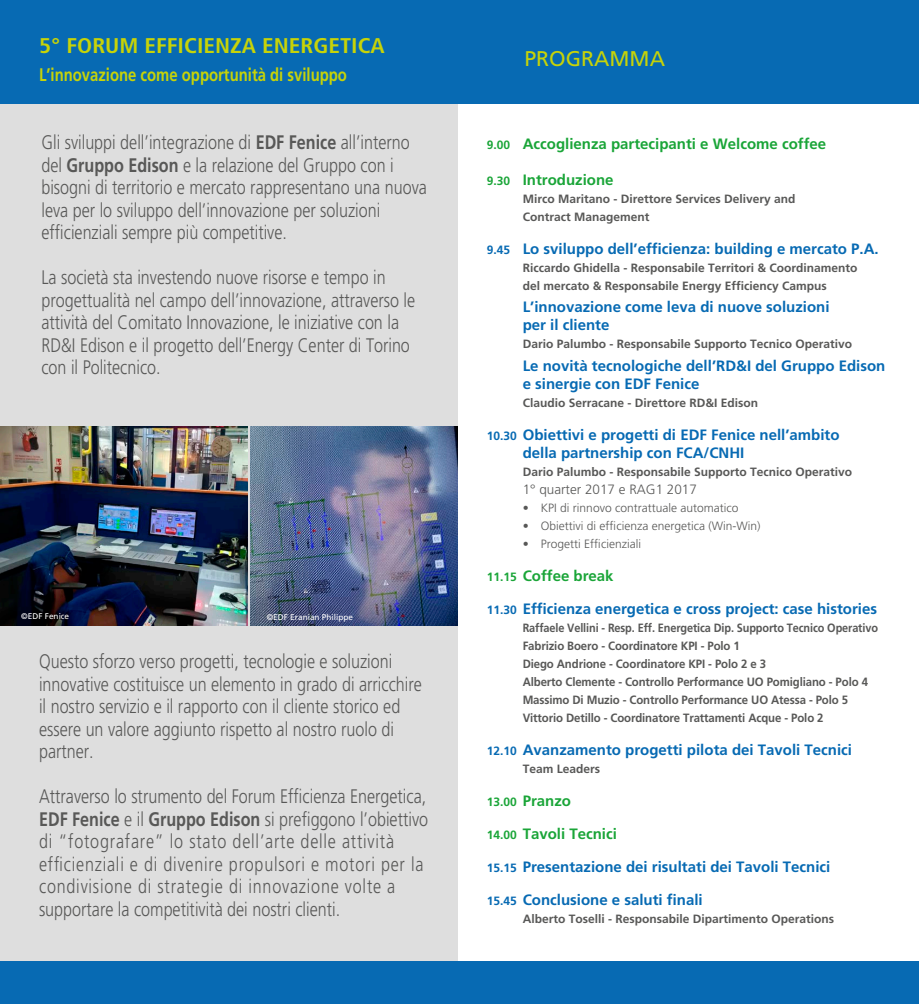
<style>
.page{position:relative;width:919px;height:1004px;background:#fff}
.page>*{position:absolute;margin:0;border:0;box-sizing:border-box;transform-origin:0 0}
.t1{font:700 condensed 21.3px "Frutiger LT Std";color:#c7d308;scale:1.09 1}
.t2{font:21.3px "Frutiger LT Std";color:#c7d308}
.t3{font:300 19.65px/22.5px "Frutiger LT Std";color:#585857;scale:.82 1}
.t4{font:300 19.65px/22.5px "Frutiger LT Std";letter-spacing:.05em;color:#585857;scale:.82 1}
.t5{font:700 18.15px "Frutiger LT Std";color:#c7d308;scale:.82 1}
.t6{font:700 15px/18px "Frutiger LT Std";color:#076ab3}
.t7{font:700 15px "Frutiger LT Std";color:#1aa538}
.t8{font:300 13.5px "Frutiger LT Std";color:#585857}
.t9{font:700 12px/18px "Frutiger LT Std";color:#585857}
.t10{font:700 12px/18px "Frutiger LT Std";color:#585857;scale:.91 1}
.t11{font:300 12px "Frutiger LT Std";color:#585857}
.t12{font:8.25px "Frutiger LT Std";color:#fff}
.s1{font-weight:700}
.s2{font-size:12px}
</style>
<div class="page">
<div style="left:0;top:91px;width:457px;height:870px;background:#dedede"></div>
<div style="left:0;top:0;width:918px;height:104px;background:#076ab3"></div>
<div style="left:0;top:961px;width:918px;height:42px;background:#076ab3"></div>
<img style="left:0;top:427px;width:247px;height:198px">
<img style="left:250px;top:427px;width:207px;height:198px">
<p class="t1" style="left:39px;top:33px;width:319px">5° FORUM EFFICIENZA ENERGETICA</p>
<p class="t5" style="left:39px;top:64px;width:377px">L’innovazione come opportunità di sviluppo</p>
<p class="t3" style="left:41px;top:131px;width:471px">Gli sviluppi dell’integrazione di <span class="s1">EDF Fenice</span> all’interno del <span class="s1">Gruppo Edison</span> e la relazione del Gruppo con i bisogni di territorio e mercato rappresentano una nuova leva per lo sviluppo dell’innovazione per soluzioni efficienziali sempre più competitive.</p>
<p class="t3" style="left:41px;top:266px;width:457px">La società sta investendo nuove risorse e tempo in progettualità nel campo dell’innovazione, attraverso le attività del Comitato Innovazione, le iniziative con la RD&amp;I Edison e il progetto dell’Energy Center di Torino con il Politecnico.</p>
<p class="t12" style="left:21px;top:611px;width:49px">©EDF Fenice</p>
<p class="t12" style="left:267px;top:612px;width:88px">©EDF Eranian Philippe</p>
<p class="t3" style="left:39px;top:650px;width:468px">Questo sforzo verso progetti, tecnologie e soluzioni innovative costituisce un elemento in grado di arricchire il nostro servizio e il rapporto con il cliente storico ed essere un valore aggiunto rispetto al nostro ruolo di partner.</p>
<p class="t4" style="left:39px;top:785px;width:476px">Attraverso lo strumento del Forum Efficienza Energetica, <span class="s1">EDF Fenice</span> e il <span class="s1">Gruppo Edison</span> si prefiggono l’obiettivo di “fotografare” lo stato dell’arte delle attività efficienziali e di divenire propulsori e motori per la condivisione di strategie di innovazione volte a supportare la competitività dei nostri clienti.</p>
<p class="t2" style="left:524px;top:46px;width:142px">PROGRAMMA</p>
<p class="t7" style="left:487px;top:135px;width:341px"><span class="s2">9.00</span> Accoglienza partecipanti e Welcome coffee</p>
<p class="t7" style="left:487px;top:171px;width:128px"><span class="s2">9.30</span> Introduzione</p>
<p class="t9" style="left:522px;top:189px;width:274px">Mirco Maritano - Direttore Services Delivery and<br>Contract Management</p>
<p class="t6" style="left:487px;top:239px;width:393px"><span class="s2">9.45</span> Lo sviluppo dell’efficienza: building e mercato P.A.</p>
<p class="t9" style="left:522px;top:258px;width:336px">Riccardo Ghidella - Responsabile Territori &amp; Coordinamento del mercato &amp; Responsabile Energy Efficiency Campus</p>
<p class="t6" style="left:522px;top:298px;width:308px">L’innovazione come leva di nuove soluzioni per il cliente</p>
<p class="t9" style="left:522px;top:335px;width:331px">Dario Palumbo - Responsabile Supporto Tecnico Operativo</p>
<p class="t6" style="left:522px;top:356px;width:364px">Le novità tecnologiche dell’RD&amp;I del Gruppo Edison e sinergie con EDF Fenice</p>
<p class="t9" style="left:522px;top:393px;width:237px">Claudio Serracane - Direttore RD&amp;I Edison</p>
<p class="t6" style="left:522px;top:425px;width:318px;text-indent:-36px"><span class="s2">10.30</span> Obiettivi e progetti di EDF Fenice nell’ambito della partnership con FCA/CNHI</p>
<p class="t9" style="left:522px;top:462px;width:331px">Dario Palumbo - Responsabile Supporto Tecnico Operativo</p>
<p class="t8" style="left:522px;top:481px;width:176px">1° quarter 2017 e RAG1 2017</p>
<p class="t11" style="left:522px;top:501px;width:217px">• KPI di rinnovo contrattuale automatico</p>
<p class="t11" style="left:522px;top:519px;width:239px">• Obiettivi di efficienza energetica (Win-Win)</p>
<p class="t11" style="left:522px;top:537px;width:120px">• Progetti Efficienziali</p>
<p class="t7" style="left:487px;top:567px;width:128px"><span class="s2">11.15</span> Coffee break</p>
<p class="t6" style="left:487px;top:599px;width:391px"><span class="s2">11.30</span> Efficienza energetica e cross project: case histories</p>
<p class="t10" style="left:522px;top:618px;width:392px">Raffaele Vellini - Resp. Eff. Energetica Dip. Supporto Tecnico Operativo Fabrizio Boero - Coordinatore KPI - Polo 1<br>Diego Andrione - Coordinatore KPI - Polo 2 e 3<br>Alberto Clemente - Controllo Performance UO Pomigliano - Polo 4<br>Massimo Di Muzio - Controllo Performance UO Atessa - Polo 5<br>Vittorio Detillo - Coordinatore Trattamenti Acque - Polo 2</p>
<p class="t6" style="left:487px;top:740px;width:366px"><span class="s2">12.10</span> Avanzamento progetti pilota dei Tavoli Tecnici</p>
<p class="t9" style="left:522px;top:759px;width:79px">Team Leaders</p>
<p class="t7" style="left:487px;top:792px;width:86px"><span class="s2">13.00</span> Pranzo</p>
<p class="t7" style="left:487px;top:825px;width:131px"><span class="s2">14.00</span> Tavoli Tecnici</p>
<p class="t6" style="left:487px;top:857px;width:345px"><span class="s2">15.15</span> Presentazione dei risultati dei Tavoli Tecnici</p>
<p class="t6" style="left:487px;top:890px;width:217px"><span class="s2">15.45</span> Conclusione e saluti finali</p>
<p class="t9" style="left:522px;top:909px;width:313px">Alberto Toselli - Responsabile Dipartimento Operations</p>
</div>
